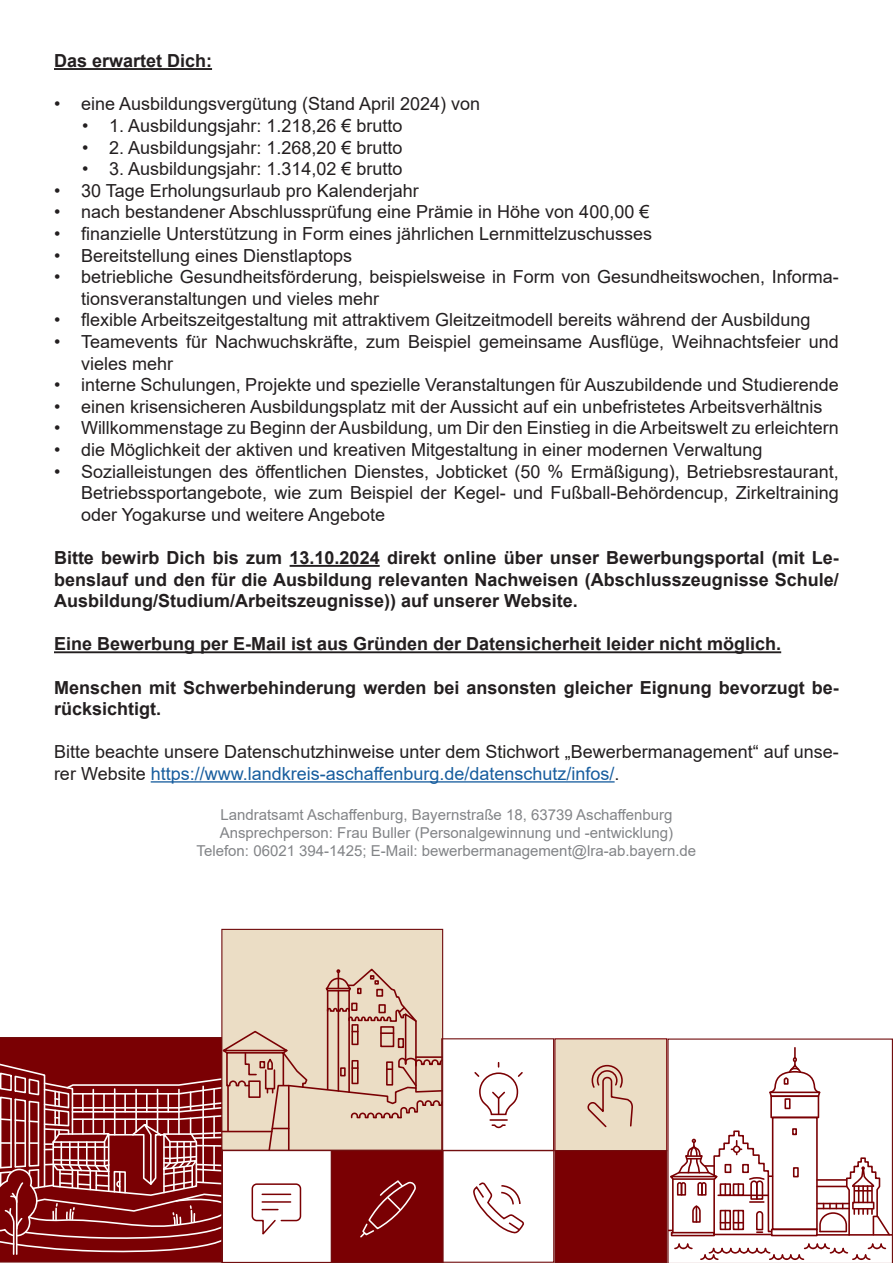
<style>
.page{position:relative;width:893px;height:1263px;background:#fff}
.page>*{position:absolute;margin:0;border:0;box-sizing:border-box;transform-origin:0 0}
.t1{font:18px/21.6px "Arial";color:#231f20}
.t2{font:700 18px/21.6px "Arial";color:#231f20;text-align:justify}
.t3{font:15px "Arial";color:#828487}
.s1{color:#175d9e}
</style>
<div class="page">
<hr style="left:54px;top:68px;width:158px;height:2px;background:#231f20">
<hr style="left:290px;top:565px;width:90px;height:2px;background:#231f20">
<hr style="left:54px;top:651px;width:727px;height:2px;background:#231f20">
<hr style="left:151px;top:781px;width:464px;height:1px;background:#175d9e">
<svg style="left:0;top:1256px;width:221px;height:6px"></svg>
<div style="left:222px;top:929px;width:221px;height:221px;background:#ebddc5"></div>
<svg style="left:667px;top:1038px;width:226px;height:225px"></svg>
<svg style="left:473px;top:1182px;width:51px;height:52px"></svg>
<div style="left:441px;top:1150px;width:113px;height:113px;border:1px solid #720e0f"></div>
<div style="left:331px;top:1150px;width:112px;height:112px;background:#7a0003"></div>
<svg style="left:0;top:967px;width:443px;height:289px"></svg>
<div style="left:331px;top:1150px;width:113px;height:113px;border:1px solid #720e0f"></div>
<div style="left:555px;top:1039px;width:112px;height:112px;background:#ebddc5"></div>
<svg style="left:587px;top:1064px;width:46px;height:64px"></svg>
<div style="left:555px;top:1150px;width:112px;height:112px;background:#7a0003"></div>
<div style="left:554px;top:1150px;width:113px;height:113px;border:1px solid #720e0f"></div>
<svg style="left:474px;top:1063px;width:49px;height:66px"></svg>
<div style="left:441px;top:1038px;width:113px;height:113px;border:1px solid #720e0f"></div>
<p class="t2" style="left:54px;top:50px;width:160px">Das erwartet Dich:</p>
<p class="t1" style="left:54px;top:93px;width:428px">• eine Ausbildungsvergütung (Stand April 2024) von</p>
<p class="t1" style="left:82px;top:115px;width:322px">• 1. Ausbildungsjahr: 1.218,26 € brutto</p>
<p class="t1" style="left:82px;top:136px;width:322px">• 2. Ausbildungsjahr: 1.268,20 € brutto</p>
<p class="t1" style="left:82px;top:158px;width:322px">• 3. Ausbildungsjahr: 1.314,02 € brutto</p>
<p class="t1" style="left:54px;top:179px;width:366px">• 30 Tage Erholungsurlaub pro Kalenderjahr</p>
<p class="t1" style="left:54px;top:201px;width:597px">• nach bestandener Abschlussprüfung eine Prämie in Höhe von 400,00 €</p>
<p class="t1" style="left:54px;top:223px;width:600px">• finanzielle Unterstützung in Form eines jährlichen Lernmittelzuschusses</p>
<p class="t1" style="left:54px;top:244px;width:300px">• Bereitstellung eines Dienstlaptops</p>
<p class="t1" style="left:81px;top:266px;width:759px;text-indent:-27px">• betriebliche Gesundheitsförderung, beispielsweise in Form von Gesundheitswochen, Informa&shy;tionsveranstaltungen und vieles mehr</p>
<p class="t1" style="left:54px;top:309px;width:758px">• flexible Arbeitszeitgestaltung mit attraktivem Gleitzeitmodell bereits während der Ausbildung</p>
<p class="t1" style="left:81px;top:331px;width:759px;text-indent:-27px">• Teamevents für Nachwuchskräfte, zum Beispiel gemeinsame Ausflüge, Weihnachtsfeier und vieles mehr</p>
<p class="t1" style="left:54px;top:374px;width:786px">• interne Schulungen, Projekte und spezielle Veranstaltungen für Auszubildende und Studierende</p>
<p class="t1" style="left:54px;top:395px;width:770px">• einen krisensicheren Ausbildungsplatz mit der Aussicht auf ein unbefristetes Arbeitsverhältnis</p>
<p class="t1" style="left:54px;top:417px;width:786px">• Willkommenstage zu Beginn der Ausbildung, um Dir den Einstieg in die Arbeitswelt zu erleichtern</p>
<p class="t1" style="left:54px;top:439px;width:710px">• die Möglichkeit der aktiven und kreativen Mitgestaltung in einer modernen Verwaltung</p>
<p class="t1" style="left:81px;top:460px;width:759px;text-align:justify;text-indent:-27px">• Sozialleistungen des öffentlichen Dienstes, Jobticket (50 % Ermäßigung), Betriebsrestaurant, Betriebssportangebote, wie zum Beispiel der Kegel- und Fußball-Behördencup, Zirkeltraining oder Yogakurse und weitere Angebote</p>
<p class="t2" style="left:54px;top:547px;width:786px">Bitte bewirb Dich bis zum 13.10.2024 direkt online über unser Bewerbungsportal (mit Le&shy;benslauf und den für die Ausbildung relevanten Nachweisen (Abschlusszeugnisse Schule/ Ausbildung/Studium/Arbeitszeugnisse)) auf unserer Website.</p>
<p class="t2" style="left:54px;top:633px;width:729px">Eine Bewerbung per E-Mail ist aus Gründen der Datensicherheit leider nicht möglich.</p>
<p class="t2" style="left:54px;top:677px;width:786px">Menschen mit Schwerbehinderung werden bei ansonsten gleicher Eignung bevorzugt be&shy;rücksichtigt.</p>
<p class="t1" style="left:54px;top:741px;width:786px">Bitte beachte unsere Datenschutzhinweise unter dem Stichwort „Bewerbermanagement“ auf unse&shy;rer Website <span class="s1">https://www.landkreis-aschaffenburg.de/datenschutz/infos/</span>.</p>
<p class="t3" style="left:220px;top:804px;width:454px">Landratsamt Aschaffenburg, Bayernstraße 18, 63739 Aschaffenburg</p>
<p class="t3" style="left:220px;top:822px;width:455px">Ansprechperson: Frau Buller (Personalgewinnung und -entwicklung)</p>
<p class="t3" style="left:197px;top:840px;width:501px">Telefon: 06021 394-1425; E-Mail: bewerbermanagement@lra-ab.bayern.de</p>
</div>
